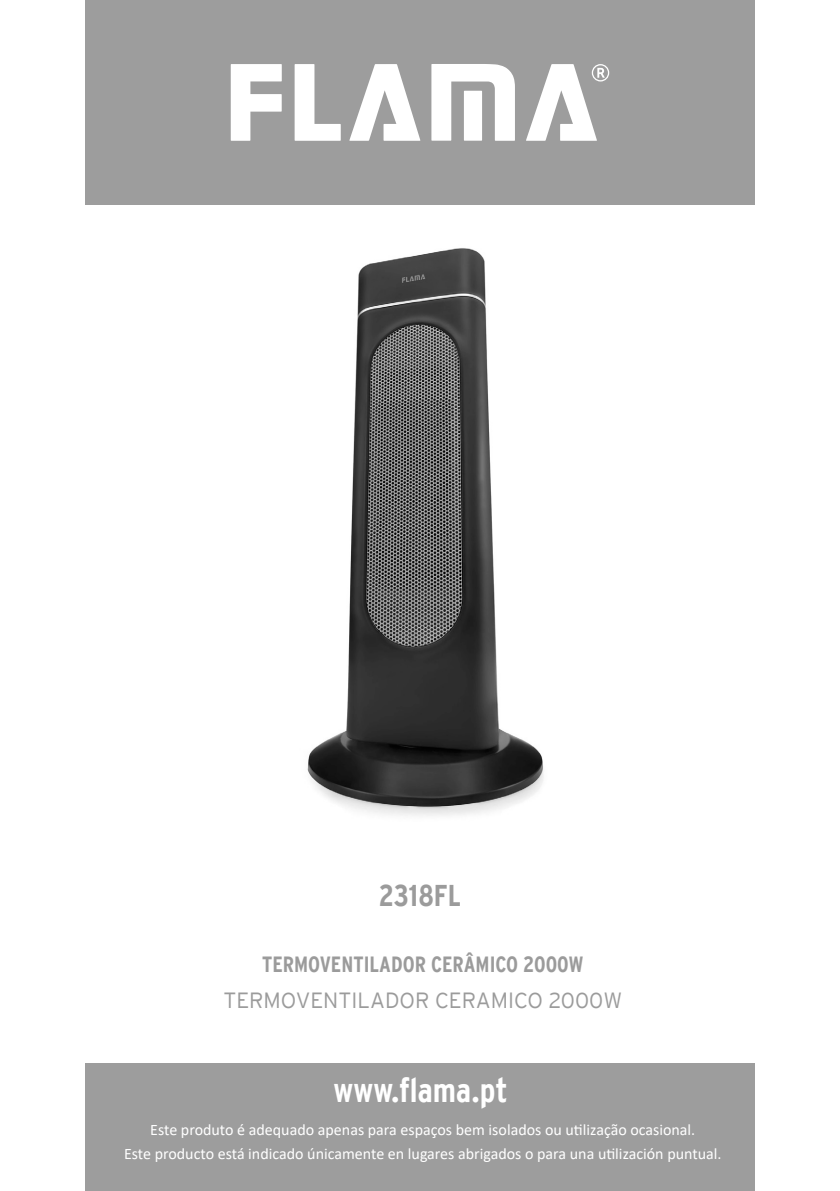
<style>
.page{position:relative;width:840px;height:1191px;background:#fff}
.page>*{position:absolute;margin:0;border:0;box-sizing:border-box;transform-origin:0 0}
.t1{font:700 condensed 34px "Interstate";color:#fff}
.t2{font:700 condensed 30px "Interstate";color:#9b9b9b}
.t3{font:700 condensed 22px "Interstate";color:#9b9b9b}
.t4{font:300 22px "Interstate";color:#9b9b9b}
.t5{font:16px/24px "Calibri";color:#fff;text-align:center}
</style>
<div class="page">
<div style="left:85px;top:0;width:669px;height:205px;background:#9d9d9d"></div>
<div style="left:85px;top:1064px;width:669px;height:127px;background:#9d9d9d"></div>
<svg style="left:431px;top:64px;width:83px;height:77px"></svg>
<svg style="left:230px;top:64px;width:51px;height:77px"></svg>
<svg style="left:294px;top:64px;width:46px;height:77px"></svg>
<svg style="left:349px;top:64px;width:71px;height:77px"></svg>
<svg style="left:526px;top:64px;width:83px;height:77px"></svg>
<img style="left:307px;top:248px;width:237px;height:568px">
<p class="t2" style="left:378px;top:879px;width:84px">2318FL</p>
<p class="t3" style="left:262px;top:952px;width:322px">TERMOVENTILADOR CERÂMICO 2000W</p>
<p class="t4" style="left:223px;top:988px;width:400px">TERMOVENTILADOR CERAMICO 2000W</p>
<p class="t1" style="left:333px;top:1071px;width:176px">www.flama.pt</p>
<p class="t5" style="left:124px;top:1117px;width:598px">Este produto é adequado apenas para espaços bem isolados ou utilização ocasional.<br>Este producto está indicado únicamente en lugares abrigados o para una utilización puntual.</p>
</div>
